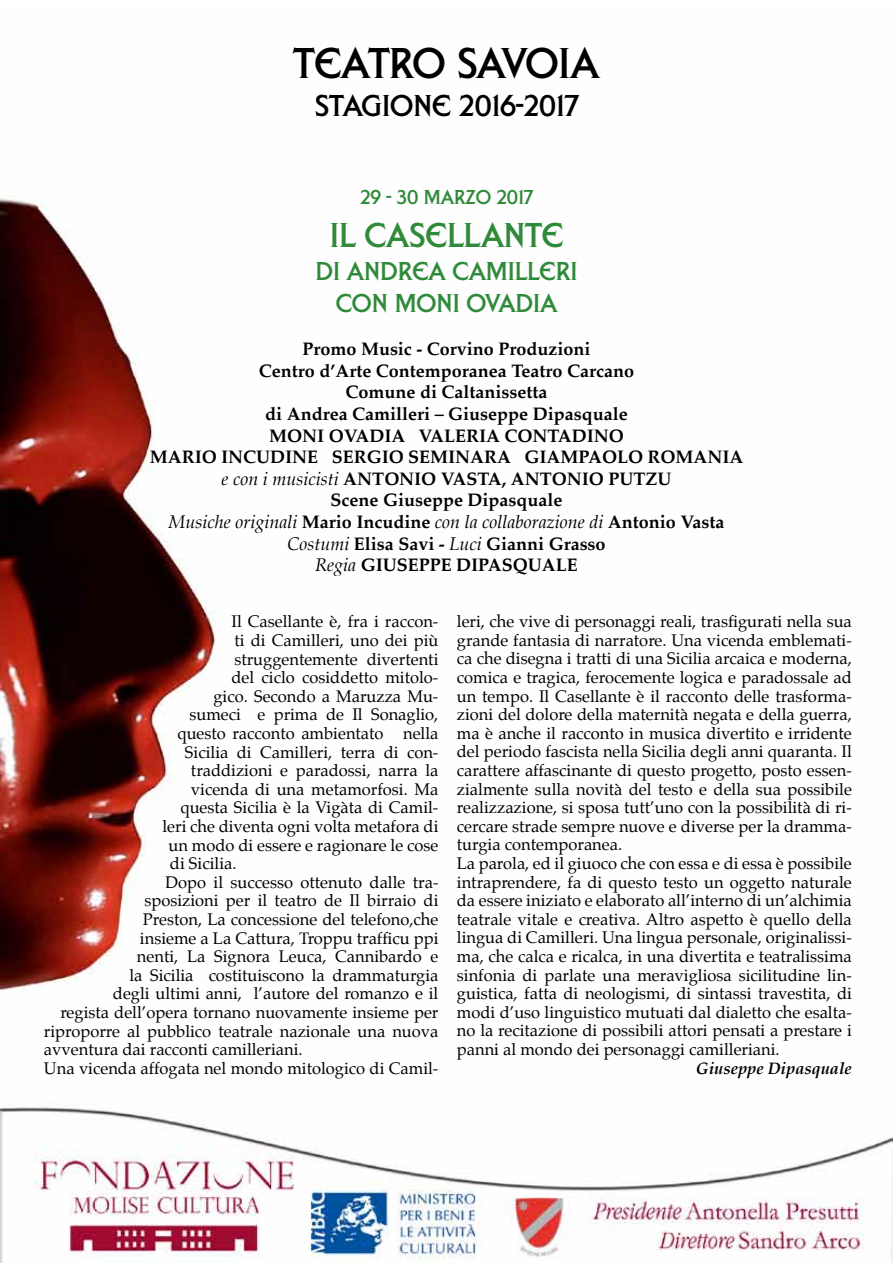
<style>
.page{position:relative;width:893px;height:1263px;background:#fff}
.page>*{position:absolute;margin:0;border:0;box-sizing:border-box;transform-origin:0 0}
.t1{font:45px "Liberty D";letter-spacing:-.01em;color:#000}
.t2{font:36px "Liberty D";color:#2f8a39}
.t3{font:31.5px "Liberty D";color:#000}
.t4{font:27px/32.4px "Liberty D";color:#2f8a39;text-align:center}
.t5{font:21px "Liberty D";color:#2f8a39}
.t6{font:700 18px/21.6px "Palatino";color:#000;text-align:center}
.t7{font:16.5px/18.6px "Palatino";color:#000}
.t8{font:italic 700 16.5px "Palatino";color:#000}
.s1{font-weight:400;font-style:italic}
</style>
<div class="page">
<img style="left:0;top:196px;width:892px;height:1067px">
<h1 class="t1" style="left:294px;top:39px;width:307px">TEATRO SAVOIA</h1>
<h3 class="t3" style="left:315px;top:89px;width:265px">STAGIONE 2016-2017</h3>
<p class="t5" style="left:360px;top:186px;width:174px">29 - 30 MARZO 2017</p>
<h2 class="t2" style="left:330px;top:216px;width:235px">IL CASELLANTE</h2>
<h3 class="t4" style="left:316px;top:254px;width:263px">DI ANDREA CAMILLERI<br>CON MONI OVADIA</h3>
<p class="t6" style="left:150px;top:338px;width:595px">Promo Music - Corvino Produzioni<br>Centro d’Arte Contemporanea Teatro Carcano<br>Comune di Caltanissetta<br>di Andrea Camilleri – Giuseppe Dipasquale<br>MONI OVADIA VALERIA CONTADINO<br>MARIO INCUDINE SERGIO SEMINARA GIAMPAOLO ROMANIA <span class="s1">e con i musicisti</span> ANTONIO VASTA, ANTONIO PUTZU<br>Scene Giuseppe Dipasquale<br><span class="s1">Musiche originali</span> Mario Incudine <span class="s1">con la collaborazione di</span> Antonio Vasta <span class="s1">Costumi</span> Elisa Savi - <span class="s1">Luci</span> Gianni Grasso<br><span class="s1">Regia</span> GIUSEPPE DIPASQUALE</p>
<p class="t7" style="left:231px;top:612px;width:209px">Il Casellante è, fra i raccon-</p>
<p class="t7" style="left:234px;top:631px;width:205px">ti di Camilleri, uno dei più</p>
<p class="t7" style="left:234px;top:649px;width:205px">struggentemente divertenti</p>
<p class="t7" style="left:231px;top:668px;width:209px">del ciclo cosiddetto mitolo-</p>
<p class="t7" style="left:213px;top:687px;width:227px">gico. Secondo a Maruzza Mu-</p>
<p class="t7" style="left:189px;top:705px;width:250px">sumeci e prima de Il Sonaglio,</p>
<p class="t7" style="left:177px;top:724px;width:263px">questo racconto ambientato nella</p>
<p class="t7" style="left:185px;top:742px;width:255px">Sicilia di Camilleri, terra di con-</p>
<p class="t7" style="left:191px;top:761px;width:249px">traddizioni e paradossi, narra la</p>
<p class="t7" style="left:191px;top:780px;width:249px">vicenda di una metamorfosi. Ma</p>
<p class="t7" style="left:180px;top:798px;width:259px">questa Sicilia è la Vigàta di Camil-</p>
<p class="t7" style="left:162px;top:817px;width:277px">leri che diventa ogni volta metafora di</p>
<p class="t7" style="left:168px;top:835px;width:271px">un modo di essere e ragionare le cose</p>
<p class="t7" style="left:170px;top:854px;width:68px">di Sicilia.</p>
<p class="t7" style="left:165px;top:873px;width:275px">Dopo il successo ottenuto dalle tra-</p>
<p class="t7" style="left:144px;top:891px;width:296px">sposizioni per il teatro de Il birraio di</p>
<p class="t7" style="left:143px;top:910px;width:297px">Preston, La concessione del telefono,che</p>
<p class="t7" style="left:140px;top:928px;width:300px">insieme a La Cattura, Troppu trafficu ppi</p>
<p class="t7" style="left:137px;top:947px;width:303px">nenti, La Signora Leuca, Cannibardo e</p>
<p class="t7" style="left:129px;top:966px;width:311px">la Sicilia costituiscono la drammaturgia</p>
<p class="t7" style="left:113px;top:984px;width:327px">degli ultimi anni, l’autore del romanzo e il</p>
<p class="t7" style="left:60px;top:1003px;width:379px">regista dell’opera tornano nuovamente insieme per</p>
<p class="t7" style="left:44px;top:1021px;width:396px">riproporre al pubblico teatrale nazionale una nuova</p>
<p class="t7" style="left:44px;top:1040px;width:260px">avventura dai racconti camilleriani.</p>
<p class="t7" style="left:44px;top:1059px;width:396px">Una vicenda affogata nel mondo mitologico di Camil-</p>
<p class="t7" style="left:457px;top:612px;width:396px">leri, che vive di personaggi reali, trasfigurati nella sua grande fantasia di narratore. Una vicenda emblemati&shy;ca che disegna i tratti di una Sicilia arcaica e moderna, comica e tragica, ferocemente logica e paradossale ad un tempo. Il Casellante è il racconto delle trasforma&shy;zioni del dolore della maternità negata e della guerra, ma è anche il racconto in musica divertito e irridente del periodo fascista nella Sicilia degli anni quaranta. Il carattere affascinante di questo progetto, posto essen&shy;zialmente sulla novità del testo e della sua possibile realizzazione, si sposa tutt’uno con la possibilità di ri&shy;cercare strade sempre nuove e diverse per la dramma&shy;turgia contemporanea.<br>La parola, ed il giuoco che con essa e di essa è possibile intraprendere, fa di questo testo un oggetto naturale da essere iniziato e elaborato all’interno di un’alchimia teatrale vitale e creativa. Altro aspetto è quello della lingua di Camilleri. Una lingua personale, originalissi&shy;ma, che calca e ricalca, in una divertita e teatralissima sinfonia di parlate una meravigliosa sicilitudine lin&shy;guistica, fatta di neologismi, di sintassi travestita, di modi d’uso linguistico mutuati dal dialetto che esalta&shy;no la recitazione di possibili attori pensati a prestare i panni al mondo dei personaggi camilleriani.</p>
<p class="t8" style="left:696px;top:1055px;width:157px">Giuseppe Dipasquale</p>
</div>
